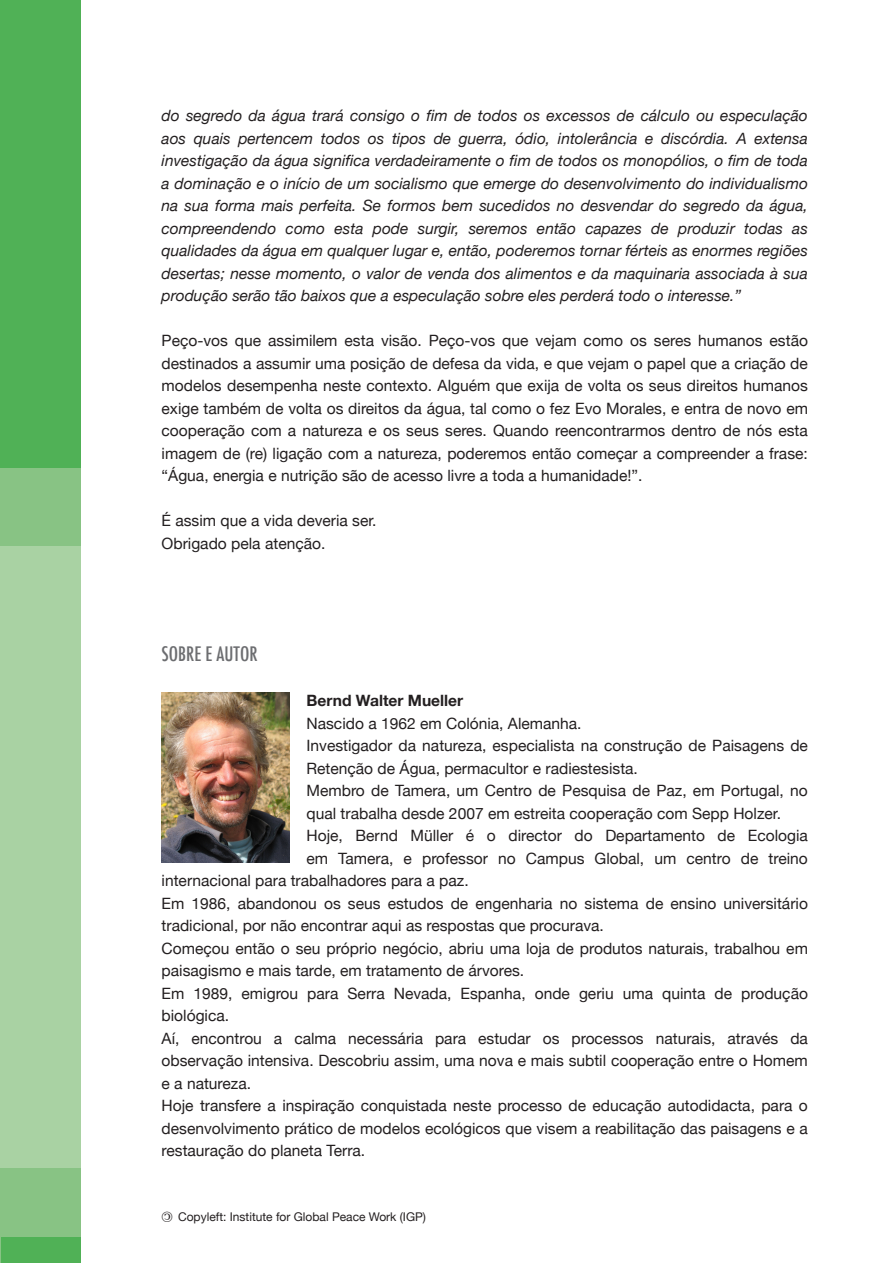
<style>
.page{position:relative;width:893px;height:1263px;background:#fff}
.page>*{position:absolute;margin:0;border:0;box-sizing:border-box;transform-origin:0 0}
.Zwischenhead{font:500 condensed 19.5px "Futura";color:#6c6d70}
.Text{font:15.6px/22.5px "Helvetica Neue";color:#231f20}
.Text-2{font:italic 15.6px/22.5px "Helvetica Neue";color:#231f20;text-align:justify}
.Text-3{font:700 15.6px "Helvetica Neue";color:#231f20}
.t1{font:12px "Helvetica Neue";color:#231f20}
</style>
<div class="page">
<div style="left:0;top:445px;width:81px;height:101px;background:#88c384"></div>
<div style="left:0;top:0;width:81px;height:467px;background:#50b156"></div>
<div style="left:0;top:1168px;width:81px;height:95px;background:#88c384"></div>
<div style="left:0;top:546px;width:81px;height:622px;background:#a9d2a3"></div>
<div style="left:1px;top:1237px;width:80px;height:26px;background:#50b156"></div>
<img style="left:162px;top:693px;width:127px;height:170px">
<p class="Text-2" style="left:162px;top:104px;width:648px">do segredo da água trará consigo o fim de todos os excessos de cálculo ou especulação aos quais pertencem todos os tipos de guerra, ódio, intolerância e discórdia. A extensa investigação da água significa verdadeiramente o fim de todos os monopólios, o fim de toda a dominação e o início de um socialismo que emerge do desenvolvimento do individualismo na sua forma mais perfeita. Se formos bem sucedidos no desvendar do segredo da água, compreendendo como esta pode surgir, seremos então capazes de produzir todas as qualidades da água em qualquer lugar e, então, poderemos tornar férteis as enormes regiões desertas; nesse momento, o valor de venda dos alimentos e da maquinaria associada à sua produção serão tão baixos que a especulação sobre eles perderá todo o interesse.”</p>
<p class="Text" style="left:162px;top:329px;width:648px;text-align:justify">Peço-vos que assimilem esta visão. Peço-vos que vejam como os seres humanos estão destinados a assumir uma posição de defesa da vida, e que vejam o papel que a criação de modelos desempenha neste contexto. Alguém que exija de volta os seus direitos humanos exige também de volta os direitos da água, tal como o fez Evo Morales, e entra de novo em cooperação com a natureza e os seus seres. Quando reencontrarmos dentro de nós esta imagem de (re) ligação com a natureza, poderemos então começar a compreender a frase: “Água, energia e nutrição são de acesso livre a toda a humanidade!”.</p>
<p class="Text" style="left:162px;top:509px;width:216px">É assim que a vida deveria ser.</p>
<p class="Text" style="left:162px;top:532px;width:165px">Obrigado pela atenção.</p>
<p class="Zwischenhead" style="left:162px;top:642px;width:98px">SOBRE E AUTOR</p>
<p class="Text-3" style="left:306px;top:691px;width:158px">Bernd Walter Mueller</p>
<p class="Text" style="left:306px;top:712px;width:277px">Nascido a 1962 em Colónia, Alemanha.</p>
<p class="Text" style="left:306px;top:734px;width:503px">Investigador da natureza, especialista na construção de Paisagens de<br>Retenção de Água, permacultor e radiestesista.</p>
<p class="Text" style="left:306px;top:779px;width:503px">Membro de Tamera, um Centro de Pesquisa de Paz, em Portugal, no qual trabalha desde 2007 em estreita cooperação com Sepp Holzer.</p>
<p class="Text" style="left:306px;top:824px;width:503px">Hoje, Bernd Müller é o director do Departamento de Ecologia</p>
<p class="Text" style="left:306px;top:847px;width:503px">em Tamera, e professor no Campus Global, um centro de treino</p>
<p class="Text" style="left:162px;top:869px;width:309px">internacional para trabalhadores para a paz.</p>
<p class="Text" style="left:162px;top:892px;width:648px">Em 1986, abandonou os seus estudos de engenharia no sistema de ensino universitário tradicional, por não encontrar aqui as respostas que procurava.</p>
<p class="Text" style="left:162px;top:937px;width:648px">Começou então o seu próprio negócio, abriu uma loja de produtos naturais, trabalhou em paisagismo e mais tarde, em tratamento de árvores.</p>
<p class="Text" style="left:162px;top:982px;width:648px">Em 1989, emigrou para Serra Nevada, Espanha, onde geriu uma quinta de produção biológica.</p>
<p class="Text" style="left:162px;top:1027px;width:648px;text-align:justify">Aí, encontrou a calma necessária para estudar os processos naturais, através da observação intensiva. Descobriu assim, uma nova e mais subtil cooperação entre o Homem e a natureza.</p>
<p class="Text" style="left:162px;top:1094px;width:648px;text-align:justify">Hoje transfere a inspiração conquistada neste processo de educação autodidacta, para o desenvolvimento prático de modelos ecológicos que visem a reabilitação das paisagens e a restauração do planeta Terra.</p>
<p class="t1" style="left:178px;top:1210px;width:249px">Copyleft: Institute for Global Peace Work (IGP)</p>
</div>
